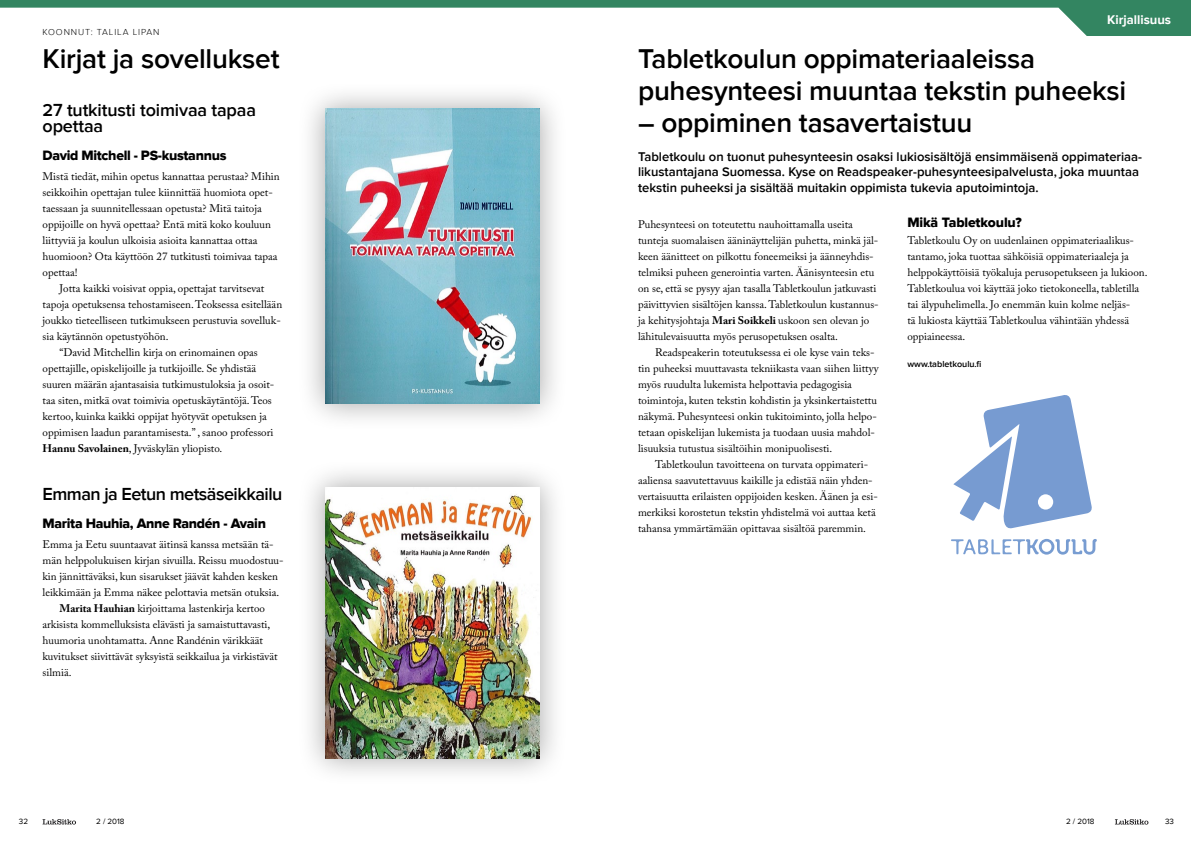
<style>
.page{position:relative;width:1191px;height:842px;background:#fff}
.page>*{position:absolute;margin:0;border:0;box-sizing:border-box;transform-origin:0 0}
.t1{font:600 28px/32px "Proxima Nova";letter-spacing:-.01em;color:#000}
.t2{font:600 18px/16px "Proxima Nova";letter-spacing:-.01em;color:#000}
.t3{font:600 18px "Proxima Nova";letter-spacing:-.03em;color:#000}
.t4{font:14px "Proxima Nova Extrabld";letter-spacing:-.02em;color:#000}
.t5{font:600 13px/15.6px "Proxima Nova";color:#000}
.t6{font:700 13px "Proxima Nova";color:#fff}
.t7{font:11px/16px "Adobe Caslon Pro";color:#000}
.t8{font:300 9px "Proxima Nova";letter-spacing:.1em;color:#000}
.t9{font:600 9px "Proxima Nova";color:#000}
.t10{font:8px "Proxima Nova";color:#000}
.s1{font-weight:700}
</style>
<div class="page">
<svg style="left:43px;top:819px;width:33px;height:5px"></svg>
<svg style="left:1115px;top:819px;width:33px;height:6px"></svg>
<svg style="left:0;top:0;width:1191px;height:36px"></svg>
<div style="left:297px;top:81px;width:270px;height:350px;background:#000;opacity:.35"></div>
<img style="left:325px;top:109px;width:215px;height:295px">
<div style="left:297px;top:459px;width:270px;height:327px;background:#000;opacity:.35"></div>
<img style="left:325px;top:487px;width:215px;height:271px">
<svg style="left:953px;top:395px;width:139px;height:134px"></svg>
<svg style="left:951px;top:538px;width:145px;height:17px"></svg>
<p class="t6" style="left:1107px;top:13px;width:65px">Kirjallisuus</p>
<p class="t8" style="left:43px;top:27px;width:118px">KOONNUT: TALILA LIPAN</p>
<h1 class="t1" style="left:43px;top:43px;width:238px">Kirjat ja sovellukset</h1>
<h1 class="t1" style="left:638px;top:43px;width:490px">Tabletkoulun oppimateriaaleissa puhesynteesi muuntaa tekstin puheeksi</h1>
<h1 class="t1" style="left:638px;top:107px;width:336px">– oppiminen tasavertaistuu</h1>
<p class="t5" style="left:638px;top:149px;width:505px">Tabletkoulu on tuonut puhesynteesin osaksi lukiosisältöjä ensimmäisenä oppimateriaa&shy;likustantajana Suomessa. Kyse on Readspeaker-puhesynteesipalvelusta, joka muuntaa tekstin puheeksi ja sisältää muitakin oppimista tukevia aputoimintoja.</p>
<h2 class="t2" style="left:43px;top:102px;width:215px">27 tutkitusti toimivaa tapaa opettaa</h2>
<p class="t4" style="left:43px;top:147px;width:185px">David Mitchell - PS-kustannus</p>
<p class="t7" style="left:43px;top:168px;width:239px">Mistä tiedät, mihin opetus kannattaa perustaa? Mihin seikkoihin opettajan tulee kiinnittää huomiota opet&shy;taessaan ja suunnitellessaan opetusta? Mitä taitoja oppijoille on hyvä opettaa? Entä mitä koko kouluun liittyviä ja koulun ulkoisia asioita kannattaa ottaa huomioon? Ota käyttöön 27 tutkitusti toimivaa tapaa opettaa!</p>
<p class="t7" style="left:60px;top:280px;width:206px">Jotta kaikki voisivat oppia, opettajat tarvitsevat</p>
<p class="t7" style="left:43px;top:296px;width:241px">tapoja opetuksensa tehostamiseen. Teoksessa esitellään</p>
<p class="t7" style="left:43px;top:312px;width:240px">joukko tieteelliseen tutkimukseen perustuvia sovelluk-</p>
<p class="t7" style="left:43px;top:328px;width:127px">sia käytännön opetustyöhön.</p>
<p class="t7" style="left:60px;top:344px;width:200px">“David Mitchellin kirja on erinomainen opas</p>
<p class="t7" style="left:43px;top:360px;width:215px">opettajille, opiskelijoille ja tutkijoille. Se yhdistää</p>
<p class="t7" style="left:43px;top:376px;width:233px">suuren määrän ajantasaisia tutkimustuloksia ja osoit-</p>
<p class="t7" style="left:43px;top:392px;width:231px">taa siten, mitkä ovat toimivia opetuskäytäntöjä. Teos</p>
<p class="t7" style="left:43px;top:408px;width:226px">kertoo, kuinka kaikki oppijat hyötyvät opetuksen ja</p>
<p class="t7" style="left:43px;top:424px;width:232px">oppimisen laadun parantamisesta.” , sanoo professori</p>
<p class="t7" style="left:43px;top:440px;width:181px"><span class="s1">Hannu Savolainen</span>, Jyväskylän yliopisto.</p>
<h2 class="t3" style="left:43px;top:484px;width:241px">Emman ja Eetun metsäseikkailu</h2>
<p class="t4" style="left:43px;top:515px;width:225px">Marita Hauhia, Anne Randén - Avain</p>
<p class="t7" style="left:43px;top:536px;width:233px">Emma ja Eetu suuntaavat äitinsä kanssa metsään tä-</p>
<p class="t7" style="left:43px;top:552px;width:242px">män helppolukuisen kirjan sivuilla. Reissu muodostuu-</p>
<p class="t7" style="left:43px;top:568px;width:237px">kin jännittäväksi, kun sisarukset jäävät kahden kesken</p>
<p class="t7" style="left:43px;top:584px;width:238px">leikkimään ja Emma näkee pelottavia metsän otuksia.</p>
<p class="t7" style="left:60px;top:600px;width:207px"><span class="s1">Marita Hauhian</span> kirjoittama lastenkirja kertoo</p>
<p class="t7" style="left:43px;top:616px;width:229px">arkisista kommelluksista elävästi ja samaistuttavasti,</p>
<p class="t7" style="left:43px;top:632px;width:222px">huumoria unohtamatta. Anne Randénin värikkäät</p>
<p class="t7" style="left:43px;top:648px;width:236px">kuvitukset siivittävät syksyistä seikkailua ja virkistävät</p>
<p class="t7" style="left:43px;top:664px;width:30px">silmiä.</p>
<p class="t4" style="left:907px;top:214px;width:116px">Mikä Tabletkoulu?</p>
<p class="t7" style="left:907px;top:232px;width:241px">Tabletkoulu Oy on uudenlainen oppimateriaalikus&shy;tantamo, joka tuottaa sähköisiä oppimateriaaleja ja helppokäyttöisiä työkaluja perusopetukseen ja lukioon.<br>Tabletkoulua voi käyttää joko tietokoneella, tabletilla tai älypuhelimella. Jo enemmän kuin kolme neljäs-<br>tä lukiosta käyttää Tabletkoulua vähintään yhdessä oppiaineessa.</p>
<p class="t9" style="left:907px;top:359px;width:76px">www.tabletkoulu.fi</p>
<p class="t7" style="left:638px;top:216px;width:242px">Puhesynteesi on toteutettu nauhoittamalla useita tunteja suomalaisen ääninäyttelijän puhetta, minkä jäl&shy;keen äänitteet on pilkottu foneemeiksi ja äänneyhdis&shy;telmiksi puheen generointia varten. Äänisynteesin etu on se, että se pysyy ajan tasalla Tabletkoulun jatkuvasti päivittyvien sisältöjen kanssa. Tabletkoulun kustannus&shy;ja kehitysjohtaja <span class="s1">Mari Soikkeli</span> uskoon sen olevan jo lähitulevaisuutta myös perusopetuksen osalta.</p>
<p class="t7" style="left:638px;top:344px;width:242px;text-indent:17px">Readspeakerin toteutuksessa ei ole kyse vain teks&shy;tin puheeksi muuttavasta tekniikasta vaan siihen liittyy myös ruudulta lukemista helpottavia pedagogisia toimintoja, kuten tekstin kohdistin ja yksinkertaistettu näkymä. Puhesynteesi onkin tukitoiminto, jolla helpo&shy;tetaan opiskelijan lukemista ja tuodaan uusia mahdol&shy;lisuuksia tutustua sisältöihin monipuolisesti.</p>
<p class="t7" style="left:638px;top:456px;width:241px;text-indent:17px">Tabletkoulun tavoitteena on turvata oppimateri&shy;aaliensa saavutettavuus kaikille ja edistää näin yhden&shy;vertaisuutta erilaisten oppijoiden kesken. Äänen ja esi&shy;merkiksi korostetun tekstin yhdistelmä voi auttaa ketä tahansa ymmärtämään opittavaa sisältöä paremmin.</p>
<p class="t10" style="left:19px;top:817px;width:11px">32</p>
<p class="t10" style="left:96px;top:817px;width:30px">2 / 2018</p>
<p class="t10" style="left:1066px;top:817px;width:30px">2 / 2018</p>
<p class="t10" style="left:1165px;top:817px;width:10px">33</p>
</div>
